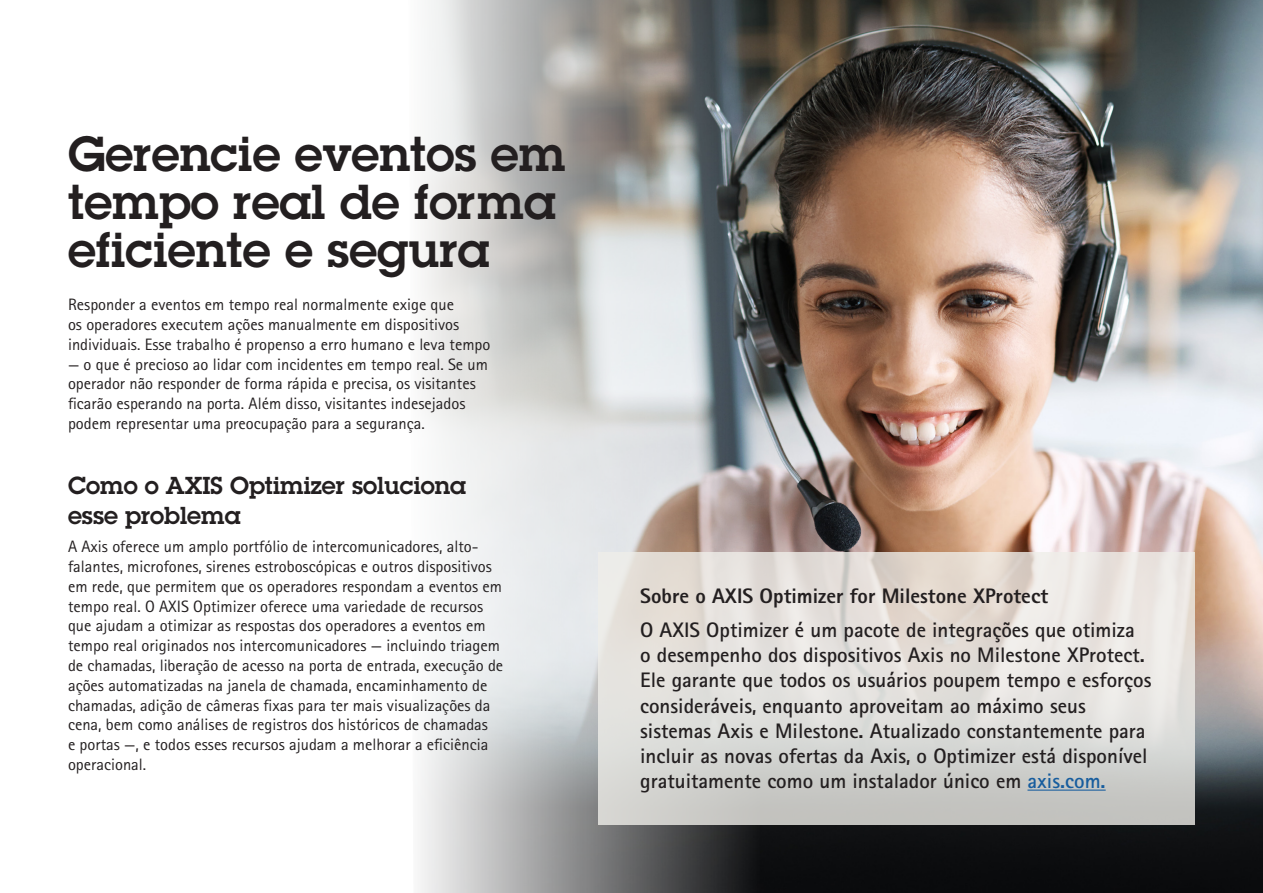
<style>
.page{position:relative;width:1263px;height:893px;background:#fff}
.page>*{position:absolute;margin:0;border:0;box-sizing:border-box;transform-origin:0 0}
.t1{font:600 48px/48px "Lubalin Graph ECG";color:#231f20}
.t2{font:600 24px/30px "Lubalin Graph ECG";color:#231f20}
.t3{font:700 21px/25.2px "Rotis Sans Serif Pro";color:#231f20}
.t4{font:800 21px "Rotis Sans Serif Pro";color:#231f20}
.t5{font:16.5px/19.8px "Rotis Sans Serif Pro";color:#231f20}
.s1{color:#175d9e}
</style>
<div class="page">
<img style="left:420px;top:0;width:843px;height:893px">
<svg style="left:598px;top:552px;width:597px;height:273px"></svg>
<hr style="left:1027px;top:790px;width:79px;height:1px;background:#175d9e">
<p class="t1" style="left:68px;top:130px;width:499px">Gerencie eventos em tempo real de forma eficiente e segura</p>
<p class="t5" style="left:68px;top:295px;width:424px">Responder a eventos em tempo real normalmente exige que<br>os operadores executem ações manualmente em dispositivos individuais. Esse trabalho é propenso a erro humano e leva tempo</p>
<p class="t5" style="left:68px;top:354px;width:421px">— o que é precioso ao lidar com incidentes em tempo real. Se um operador não responder de forma rápida e precisa, os visitantes ficarão esperando na porta. Além disso, visitantes indesejados podem representar uma preocupação para a segurança.</p>
<p class="t2" style="left:68px;top:471px;width:399px">Como o AXIS Optimizer soluciona esse problema</p>
<p class="t5" style="left:68px;top:537px;width:437px">A Axis oferece um amplo portfólio de intercomunicadores, alto&shy;falantes, microfones, sirenes estroboscópicas e outros dispositivos em rede, que permitem que os operadores respondam a eventos em tempo real. O AXIS Optimizer oferece uma variedade de recursos que ajudam a otimizar as respostas dos operadores a eventos em tempo real originados nos intercomunicadores — incluindo triagem de chamadas, liberação de acesso na porta de entrada, execução de ações automatizadas na janela de chamada, encaminhamento de chamadas, adição de câmeras fixas para ter mais visualizações da cena, bem como análises de registros dos históricos de chamadas<br>e portas —, e todos esses recursos ajudam a melhorar a eficiência operacional.</p>
<p class="t4" style="left:640px;top:583px;width:409px">Sobre o AXIS Optimizer for Milestone XProtect</p>
<p class="t3" style="left:640px;top:617px;width:513px">O AXIS Optimizer é um pacote de integrações que otimiza<br>o desempenho dos dispositivos Axis no Milestone XProtect.<br>Ele garante que todos os usuários poupem tempo e esforços consideráveis, enquanto aproveitam ao máximo seus sistemas Axis e Milestone. Atualizado constantemente para incluir as novas ofertas da Axis, o Optimizer está disponível gratuitamente como um instalador único em <span class="s1">axis.com.</span></p>
</div>
